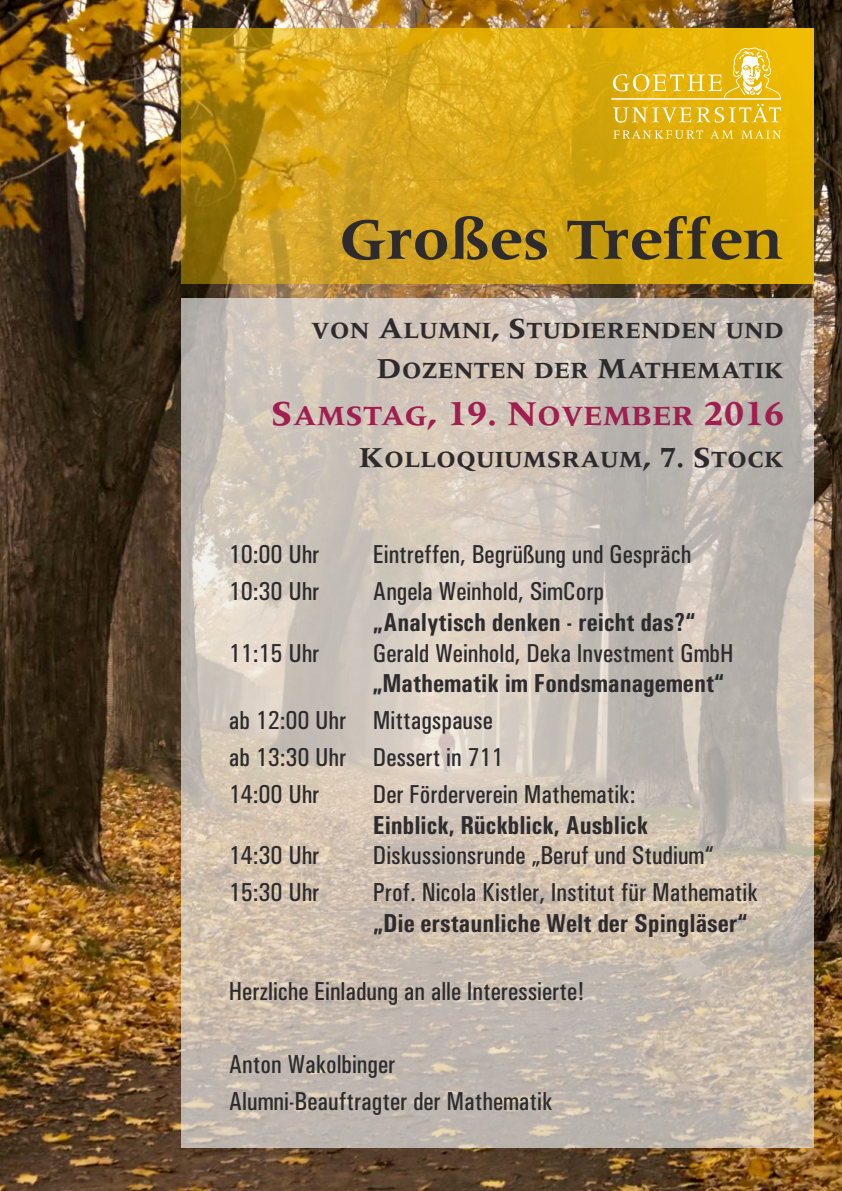
<style>
.page{position:relative;width:842px;height:1191px;background:#fff}
.page>*{position:absolute;margin:0;border:0;box-sizing:border-box;transform-origin:0 0}
.t1{font:700 60px "Meridien";color:#2d2b2d}
.t2{font:700 28.8px "Meridien";color:#a01e50}
.t3{font:500 condensed 26px/36.8px "Univers";color:#2d2b2d}
.t4{font:700 condensed 26px "Univers";color:#2d2b2d}
.t5{font:700 24px/40.3px "Meridien";color:#2d2b2d;text-align:right}
.s1{font-size:30px}
.s2{font-size:36px}
</style>
<div class="page">
<img style="left:0;top:0;width:842px;height:1191px">
<img style="left:181px;top:28px;width:633px;height:255px">
<div style="left:181px;top:298px;width:633px;height:849px;background:#ececed;opacity:.68"></div>
<svg style="left:613px;top:130px;width:90px;height:9px"></svg>
<svg style="left:710px;top:130px;width:23px;height:9px"></svg>
<svg style="left:741px;top:130px;width:40px;height:9px"></svg>
<svg style="left:611px;top:48px;width:170px;height:75px;background:#e8be2e"></svg>
<h1 class="t1" style="left:339px;top:216px;width:445px">Großes Treffen</h1>
<p class="t5" style="left:311px;top:312px;width:474px">VON <span class="s1">A</span>LUMNI<span class="s1">, S</span>TUDIERENDEN UND<br><span class="s1">D</span>OZENTEN DER <span class="s1">M</span>ATHEMATIK</p>
<p class="t2" style="left:271px;top:405px;width:515px"><span class="s2">S</span>AMSTAG<span class="s2">, 19. N</span>OVEMBER <span class="s2">2016</span></p>
<p class="t5" style="left:359px;top:441px;width:426px"><span class="s1">K</span>OLLOQUIUMSRAUM<span class="s1">, 7. S</span>TOCK</p>
<p class="t3" style="left:229px;top:538px;width:92px">10:00 Uhr</p>
<p class="t3" style="left:373px;top:538px;width:320px">Eintreffen, Begrüßung und Gespräch</p>
<p class="t3" style="left:229px;top:575px;width:92px">10:30 Uhr</p>
<p class="t3" style="left:373px;top:575px;width:233px">Angela Weinhold, SimCorp</p>
<p class="t4" style="left:373px;top:613px;width:324px">„Analytisch denken - reicht das?“</p>
<p class="t3" style="left:229px;top:636px;width:92px">11:15 Uhr</p>
<p class="t3" style="left:373px;top:636px;width:362px">Gerald Weinhold, Deka Investment GmbH</p>
<p class="t4" style="left:372px;top:674px;width:353px">„Mathematik im Fondsmanagement“</p>
<p class="t3" style="left:229px;top:704px;width:276px">ab 12:00 Uhr Mittagspause ab 13:30 Uhr Dessert in 711<br>14:00 Uhr</p>
<p class="t3" style="left:373px;top:778px;width:264px">Der Förderverein Mathematik:</p>
<p class="t4" style="left:373px;top:816px;width:277px">Einblick, Rückblick, Ausblick</p>
<p class="t3" style="left:229px;top:839px;width:92px">14:30 Uhr</p>
<p class="t3" style="left:373px;top:839px;width:342px">Diskussionsrunde „Beruf und Studium“</p>
<p class="t3" style="left:229px;top:876px;width:92px">15:30 Uhr</p>
<p class="t3" style="left:373px;top:876px;width:387px">Prof. Nicola Kistler, Institut für Mathematik</p>
<p class="t4" style="left:373px;top:914px;width:376px">„Die erstaunliche Welt der Spingläser“</p>
<p class="t3" style="left:229px;top:974px;width:357px">Herzliche Einladung an alle Interessierte!</p>
<p class="t3" style="left:229px;top:1048px;width:325px">Anton Wakolbinger<br>Alumni-Beauftragter der Mathematik</p>
</div>
